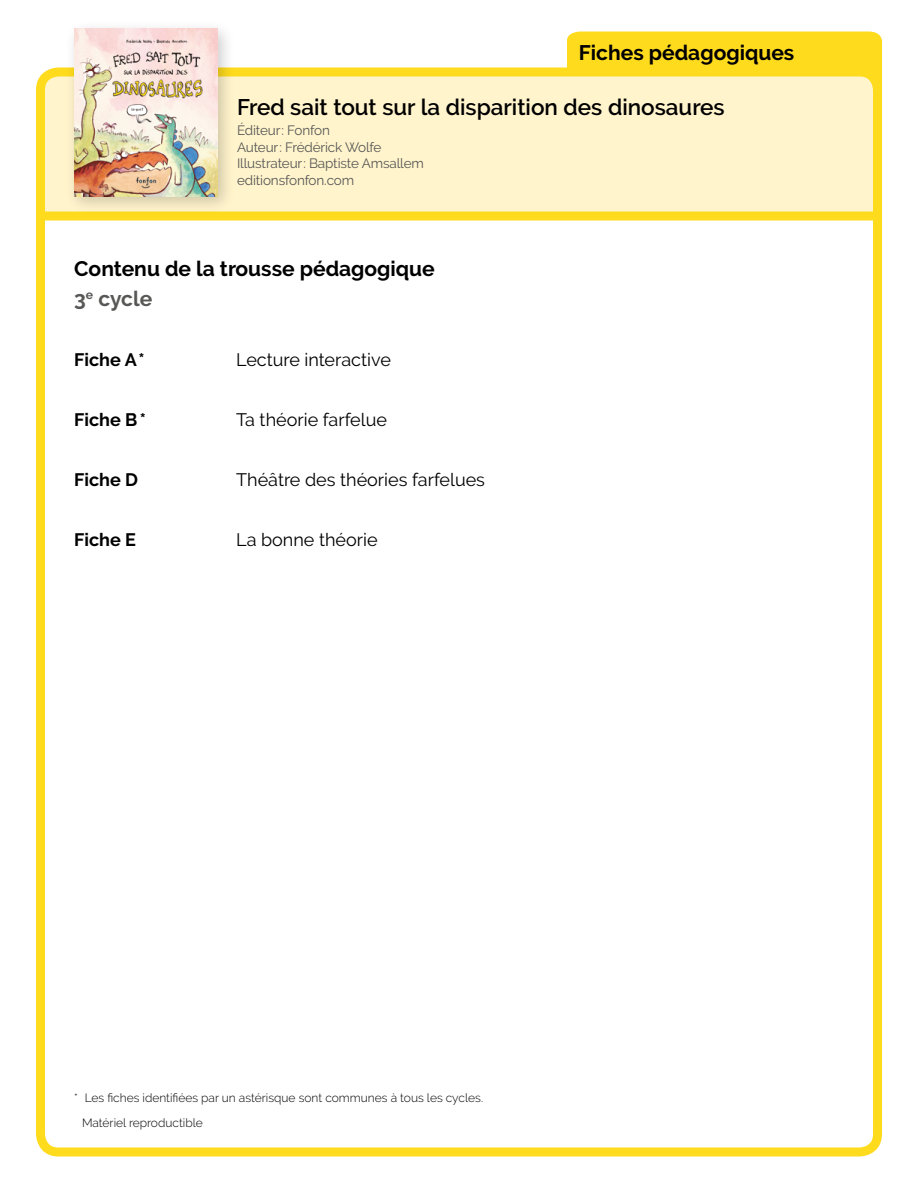
<style>
.page{position:relative;width:918px;height:1188px;background:#fff}
.page>*{position:absolute;margin:0;border:0;box-sizing:border-box;transform-origin:0 0}
.t1{font:600 22.5px "Raleway";color:#000}
.t2{font:700 21px/30px "Raleway";color:#000}
.t3{font:18px "Raleway";color:#000}
.t4{font:700 18px "Raleway";color:#000}
.t5{font:13.5px/16.5px "Raleway";letter-spacing:-.01em;color:#575756}
.t6{font:300 12px "Raleway";color:#000}
.s1{color:#575756}
</style>
<div class="page">
<div style="left:44px;top:75px;width:830px;height:144px;background:#fff4cc"></div>
<div style="left:40px;top:212px;width:838px;height:8px;background:#ffdb1e"></div>
<svg style="left:567px;top:32px;width:315px;height:53px"></svg>
<div style="left:36px;top:68px;width:846px;height:1088px;border:9px solid #ffdb1e;border-radius:18px"></div>
<div style="left:65px;top:19px;width:171px;height:196px;background:#000;opacity:.2"></div>
<img style="left:74px;top:29px;width:144px;height:167px">
<h2 class="t2" style="left:579px;top:37px;width:217px">Fiches pédagogiques</h2>
<h1 class="t1" style="left:237px;top:94px;width:489px">Fred sait tout sur la disparition des dinosaures</h1>
<p class="t5" style="left:237px;top:122px;width:189px">Éditeur: Fonfon<br>Auteur: Frédérick Wolfe<br>Illustrateur: Baptiste Amsallem editionsfonfon.com</p>
<h2 class="t2" style="left:74px;top:254px;width:362px">Contenu de la trousse pédagogique<br><span class="s1">3</span><sup>e</sup> <span class="s1">cycle</span></h2>
<h3 class="t4" style="left:74px;top:350px;width:72px">Fiche A*</h3>
<h3 class="t3" style="left:236px;top:349px;width:156px">Lecture interactive</h3>
<h3 class="t4" style="left:74px;top:410px;width:73px">Fiche B*</h3>
<h3 class="t3" style="left:236px;top:409px;width:152px">Ta théorie farfelue</h3>
<h3 class="t4" style="left:74px;top:470px;width:65px">Fiche D</h3>
<h3 class="t3" style="left:236px;top:469px;width:250px">Théâtre des théories farfelues</h3>
<h3 class="t4" style="left:74px;top:530px;width:63px">Fiche E</h3>
<h3 class="t3" style="left:236px;top:529px;width:143px">La bonne théorie</h3>
<p class="t6" style="left:74px;top:1090px;width:410px">* Les fiches identifiées par un astérisque sont communes à tous les cycles.</p>
<p class="t6" style="left:82px;top:1116px;width:122px">Matériel reproductible</p>
</div>
